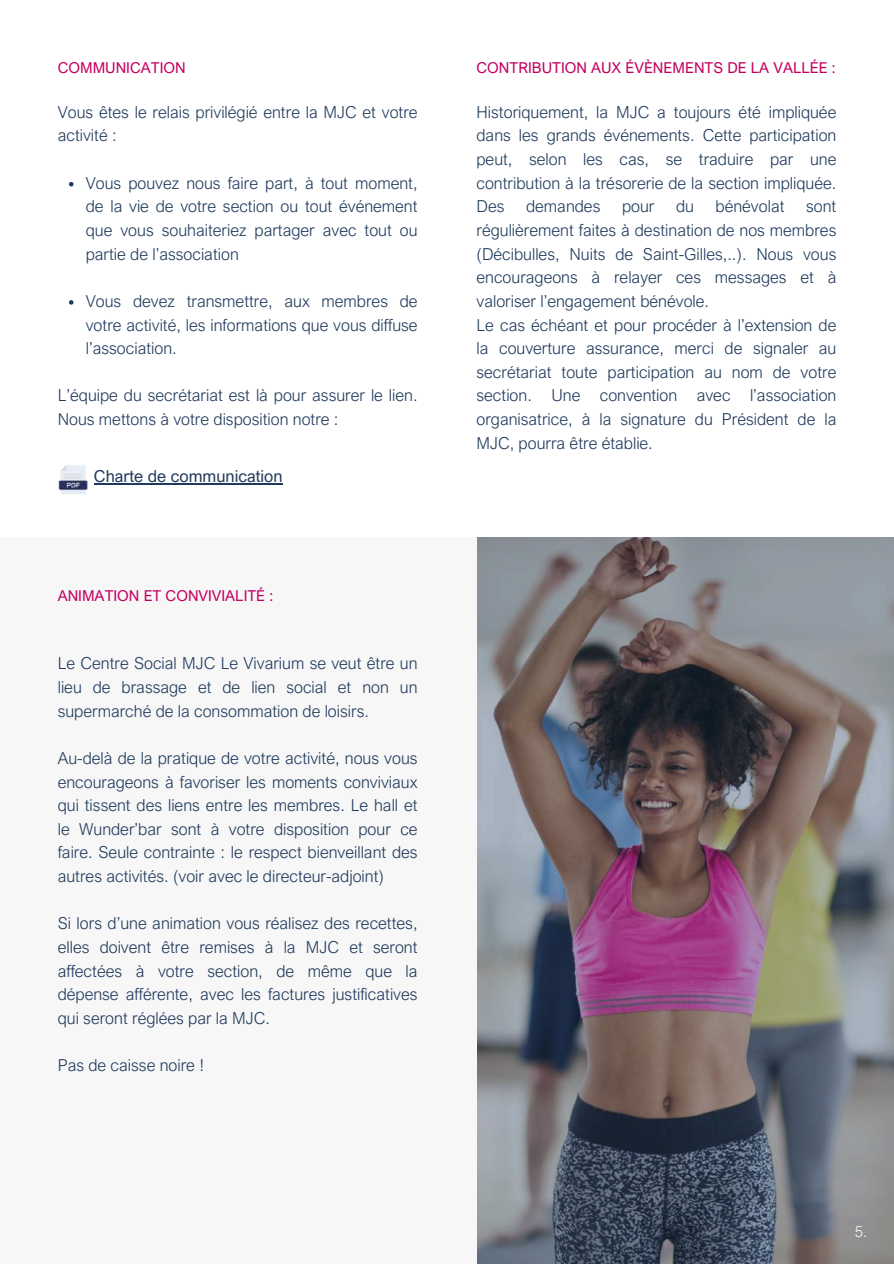
<style>
.page{position:relative;width:894px;height:1264px;background:#fff}
.page>*{position:absolute;margin:0;border:0;box-sizing:border-box;transform-origin:0 0}
.t1{font:300 16.5px/23.7px "Arial Nova";color:#203a5d;text-align:justify}
.t2{font:16.5px "Arial Nova";color:#203a5d}
.t3{font:15px "Arial Nova";color:#c30061}
.t4{font:15px "Arial Nova";color:#c2005f}
.t5{font:300 15px "Arial Nova";color:#fff}
.s1{color:#c2005f}
</style>
<div class="page">
<img style="left:58px;top:465px;width:30px;height:29px">
<img style="left:477px;top:537px;width:416px;height:726px">
<div style="left:0;top:537px;width:476px;height:726px;background:#f7f7f7"></div>
<svg style="left:69px;top:182px;width:4px;height:4px"></svg>
<svg style="left:69px;top:300px;width:4px;height:4px"></svg>
<hr style="left:94px;top:483px;width:188px;height:1px;background:#203a5d">
<p class="t3" style="left:58px;top:58px;width:129px">COMMUNICATION</p>
<p class="t1" style="left:58px;top:100px;width:361px">Vous êtes le relais privilégié entre la MJC et votre activité :</p>
<p class="t1" style="left:86px;top:171px;width:333px">Vous pouvez nous faire part, à tout moment, de la vie de votre section ou tout événement que vous souhaiteriez partager avec tout ou partie de l’association</p>
<p class="t1" style="left:86px;top:289px;width:333px">Vous devez transmettre, aux membres de votre activité, les informations que vous diffuse l’association.</p>
<p class="t1" style="left:58px;top:383px;width:361px">L’équipe du secrétariat est là pour assurer le lien.<br>Nous mettons à votre disposition notre :</p>
<p class="t2" style="left:94px;top:466px;width:190px">Charte de communication</p>
<p class="t3" style="left:58px;top:586px;width:217px">ANIMATION ET CONVIVIALITÉ <span class="s1">:</span></p>
<p class="t1" style="left:58px;top:651px;width:361px">Le Centre Social MJC Le Vivarium se veut être un lieu de brassage et de lien social et non un supermarché de la consommation de loisirs.</p>
<p class="t1" style="left:58px;top:746px;width:361px">Au-delà de la pratique de votre activité, nous vous encourageons à favoriser les moments conviviaux qui tissent des liens entre les membres. Le hall et le Wunder’bar sont à votre disposition pour ce faire. Seule contrainte : le respect bienveillant des autres activités. (voir avec le directeur-adjoint)</p>
<p class="t1" style="left:58px;top:911px;width:361px">Si lors d’une animation vous réalisez des recettes, elles doivent être remises à la MJC et seront affectées à votre section, de même que la dépense afférente, avec les factures justificatives qui seront réglées par la MJC.</p>
<p class="t1" style="left:58px;top:1053px;width:148px">Pas de caisse noire !</p>
<p class="t4" style="left:476px;top:58px;width:360px">CONTRIBUTION AUX ÉVÈNEMENTS DE LA VALLÉE :</p>
<p class="t1" style="left:476px;top:100px;width:361px">Historiquement, la MJC a toujours été impliquée dans les grands événements. Cette participation peut, selon les cas, se traduire par une contribution à la trésorerie de la section impliquée.<br>Des</p>
<p class="t1" style="left:526px;top:194px;width:76px">demandes</p>
<p class="t1" style="left:622px;top:194px;width:34px">pour</p>
<p class="t1" style="left:675px;top:194px;width:19px">du</p>
<p class="t1" style="left:715px;top:194px;width:70px">bénévolat</p>
<p class="t1" style="left:476px;top:194px;width:361px;text-align:left;text-indent:329px">sont régulièrement faites à destination de nos membres (Décibulles, Nuits de Saint-Gilles,..). Nous vous encourageons à relayer ces messages et à valoriser l’engagement bénévole.<br>Le cas échéant et pour procéder à l’extension de la couverture assurance, merci de signaler au secrétariat toute participation au nom de votre section. Une convention avec l’association organisatrice, à la signature du Président de la MJC, pourra être établie.</p>
<p class="t5" style="left:854px;top:1222px;width:14px">5.</p>
</div>
